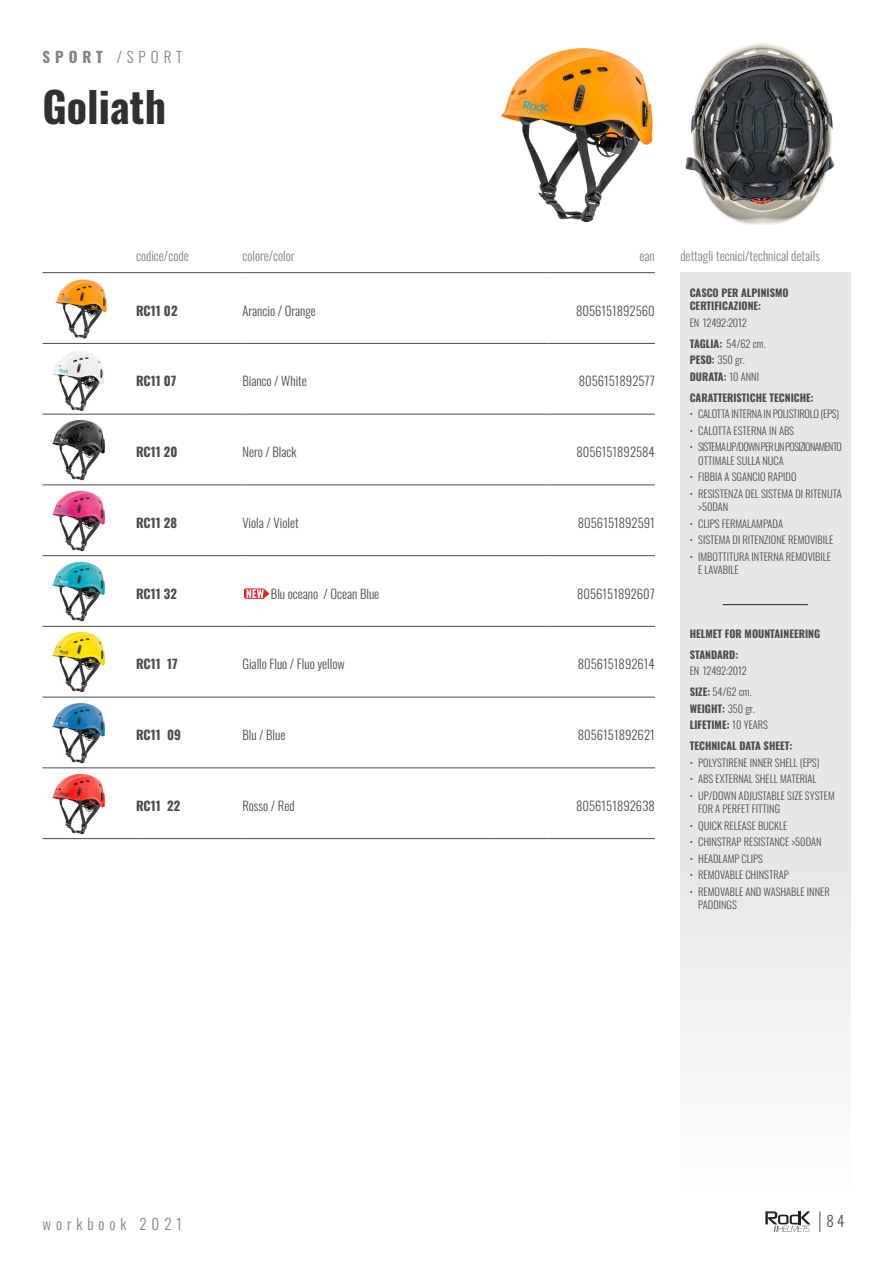
<style>
.page{position:relative;width:893px;height:1263px;background:#fff}
.page>*{position:absolute;margin:0;border:0;box-sizing:border-box;transform-origin:0 0}
.t1{font:700 42px "Oswald";color:#312f30}
.t2{font:300 15px "Oswald";letter-spacing:.33em;color:#808285}
.t3{font:300 15px "Oswald";color:#4b4c4d}
.t4{font:300 12.75px "Oswald";color:#4b4c4d}
.t5{font:300 12.75px "Oswald";color:#808285}
.t6{font:700 12.75px "Oswald";color:#4b4c4d}
.t7{font:300 10.5px/13.5px "Oswald";color:#4b4c4d}
.t8{font:700 10.5px "Oswald";color:#4b4c4d}
.t9{font:300 10.5px/13.5px "Oswald";letter-spacing:-.06em;color:#4b4c4d}
.t10{font:300 10.5px "Oswald";letter-spacing:-.025em;color:#4b4c4d}
.t11{font:300 10.5px "Oswald";letter-spacing:-.02em;color:#4b4c4d}
.s1{font-weight:700}
.s2{font-weight:300}
</style>
<div class="page">
<svg style="left:765px;top:1211px;width:46px;height:21px"></svg>
<svg style="left:820px;top:1211px;width:1px;height:21px"></svg>
<div style="left:680px;top:272px;width:170px;height:920px;background:linear-gradient(to bottom,#e0e2e4,#f4f4f5)"></div>
<hr style="left:43px;top:272px;width:93px;height:1px;background:#4b4c4d">
<hr style="left:136px;top:272px;width:106px;height:1px;background:#4b4c4d">
<hr style="left:242px;top:272px;width:247px;height:1px;background:#4b4c4d">
<hr style="left:489px;top:272px;width:60px;height:1px;background:#4b4c4d">
<hr style="left:549px;top:272px;width:106px;height:1px;background:#4b4c4d">
<hr style="left:43px;top:343px;width:93px;height:1px;background:#4b4c4d">
<hr style="left:136px;top:343px;width:106px;height:1px;background:#4b4c4d">
<hr style="left:242px;top:343px;width:247px;height:1px;background:#4b4c4d">
<hr style="left:489px;top:343px;width:60px;height:1px;background:#4b4c4d">
<hr style="left:549px;top:343px;width:106px;height:1px;background:#4b4c4d">
<hr style="left:43px;top:414px;width:93px;height:1px;background:#4b4c4d">
<hr style="left:136px;top:414px;width:106px;height:1px;background:#4b4c4d">
<hr style="left:242px;top:414px;width:247px;height:1px;background:#4b4c4d">
<hr style="left:489px;top:414px;width:60px;height:1px;background:#4b4c4d">
<hr style="left:549px;top:414px;width:106px;height:1px;background:#4b4c4d">
<hr style="left:43px;top:485px;width:93px;height:1px;background:#4b4c4d">
<hr style="left:136px;top:485px;width:106px;height:1px;background:#4b4c4d">
<hr style="left:242px;top:485px;width:247px;height:1px;background:#4b4c4d">
<hr style="left:489px;top:485px;width:60px;height:1px;background:#4b4c4d">
<hr style="left:549px;top:485px;width:106px;height:1px;background:#4b4c4d">
<hr style="left:43px;top:555px;width:93px;height:1px;background:#4b4c4d">
<hr style="left:136px;top:555px;width:106px;height:1px;background:#4b4c4d">
<hr style="left:242px;top:555px;width:247px;height:1px;background:#4b4c4d">
<hr style="left:489px;top:555px;width:60px;height:1px;background:#4b4c4d">
<hr style="left:549px;top:555px;width:106px;height:1px;background:#4b4c4d">
<hr style="left:43px;top:626px;width:93px;height:1px;background:#4b4c4d">
<hr style="left:136px;top:626px;width:106px;height:1px;background:#4b4c4d">
<hr style="left:242px;top:626px;width:247px;height:1px;background:#4b4c4d">
<hr style="left:489px;top:626px;width:60px;height:1px;background:#4b4c4d">
<hr style="left:549px;top:626px;width:106px;height:1px;background:#4b4c4d">
<hr style="left:43px;top:697px;width:93px;height:1px;background:#4b4c4d">
<hr style="left:136px;top:697px;width:106px;height:1px;background:#4b4c4d">
<hr style="left:242px;top:697px;width:247px;height:1px;background:#4b4c4d">
<hr style="left:489px;top:697px;width:60px;height:1px;background:#4b4c4d">
<hr style="left:549px;top:697px;width:106px;height:1px;background:#4b4c4d">
<hr style="left:43px;top:767px;width:93px;height:1px;background:#4b4c4d">
<hr style="left:136px;top:767px;width:106px;height:1px;background:#4b4c4d">
<hr style="left:242px;top:767px;width:247px;height:1px;background:#4b4c4d">
<hr style="left:489px;top:767px;width:60px;height:1px;background:#4b4c4d">
<hr style="left:549px;top:767px;width:106px;height:1px;background:#4b4c4d">
<hr style="left:43px;top:838px;width:93px;height:1px;background:#4b4c4d">
<hr style="left:136px;top:838px;width:106px;height:1px;background:#4b4c4d">
<hr style="left:242px;top:838px;width:247px;height:1px;background:#4b4c4d">
<hr style="left:489px;top:838px;width:60px;height:1px;background:#4b4c4d">
<hr style="left:549px;top:838px;width:106px;height:1px;background:#4b4c4d">
<img style="left:56px;top:279px;width:51px;height:60px">
<img style="left:52px;top:351px;width:52px;height:60px">
<img style="left:52px;top:419px;width:53px;height:62px">
<img style="left:52px;top:490px;width:53px;height:62px">
<img style="left:52px;top:561px;width:53px;height:61px">
<img style="left:52px;top:631px;width:53px;height:62px">
<img style="left:52px;top:703px;width:53px;height:61px">
<img style="left:52px;top:773px;width:53px;height:62px">
<img style="left:501px;top:48px;width:152px;height:175px">
<hr style="left:723px;top:604px;width:85px;height:1px;background:#231f20">
<svg style="left:244px;top:588px;width:25px;height:11px"></svg>
<img style="left:685px;top:43px;width:150px;height:182px">
<p class="t2" style="left:43px;top:43px;width:141px"><span class="s1">SPORT</span> /SPORT</p>
<p class="t1" style="left:43px;top:85px;width:125px">Goliath</p>
<p class="t5" style="left:136px;top:244px;width:54px">codice/code</p>
<p class="t5" style="left:242px;top:244px;width:54px">colore/color</p>
<p class="t5" style="left:639px;top:244px;width:17px">ean</p>
<p class="t5" style="left:680px;top:244px;width:141px">dettagli tecnici/technical details</p>
<p class="t6" style="left:136px;top:304px;width:43px">RC11 02</p>
<p class="t4" style="left:242px;top:299px;width:75px">Arancio / Orange</p>
<p class="t4" style="left:576px;top:299px;width:80px">8056151892560</p>
<p class="t6" style="left:136px;top:374px;width:42px">RC11 07</p>
<p class="t4" style="left:242px;top:370px;width:66px">Bianco / White</p>
<p class="t4" style="left:579px;top:370px;width:78px">8056151892577</p>
<p class="t6" style="left:136px;top:445px;width:43px">RC11 20</p>
<p class="t4" style="left:242px;top:441px;width:56px">Nero / Black</p>
<p class="t4" style="left:576px;top:441px;width:80px">8056151892584</p>
<p class="t6" style="left:136px;top:516px;width:43px">RC11 28</p>
<p class="t4" style="left:242px;top:511px;width:58px">Viola / Violet</p>
<p class="t4" style="left:578px;top:511px;width:78px">8056151892591</p>
<p class="t6" style="left:136px;top:587px;width:43px">RC11 32</p>
<p class="t4" style="left:271px;top:582px;width:110px">Blu oceano / Ocean Blue</p>
<p class="t4" style="left:577px;top:582px;width:79px">8056151892607</p>
<p class="t6" style="left:136px;top:657px;width:43px">RC11 17</p>
<p class="t4" style="left:242px;top:653px;width:104px">Giallo Fluo / Fluo yellow</p>
<p class="t4" style="left:578px;top:653px;width:79px">8056151892614</p>
<p class="t6" style="left:136px;top:728px;width:47px">RC11 09</p>
<p class="t4" style="left:242px;top:723px;width:45px">Blu / Blue</p>
<p class="t4" style="left:578px;top:723px;width:78px">8056151892621</p>
<p class="t6" style="left:136px;top:799px;width:46px">RC11 22</p>
<p class="t4" style="left:242px;top:794px;width:54px">Rosso / Red</p>
<p class="t4" style="left:576px;top:794px;width:80px">8056151892638</p>
<p class="t8" style="left:690px;top:287px;width:100px">CASCO PER ALPINISMO</p>
<p class="t8" style="left:690px;top:300px;width:73px">CERTIFICAZIONE:</p>
<p class="t11" style="left:690px;top:313px;width:59px">EN 12492:2012</p>
<p class="t7" style="left:690px;top:335px;width:77px"><span class="s1">TAGLIA:</span> 54/62 cm.</p>
<p class="t7" style="left:690px;top:352px;width:57px"><span class="s1">PESO:</span> 350 gr.</p>
<p class="t8" style="left:690px;top:371px;width:71px">DURATA: <span class="s2">10 ANNI</span></p>
<p class="t8" style="left:690px;top:392px;width:126px">CARATTERISTICHE TECNICHE:</p>
<p class="t10" style="left:690px;top:404px;width:151px">• CALOTTA INTERNA IN POLISTIROLO (EPS)</p>
<p class="t7" style="left:690px;top:422px;width:106px">• CALOTTA ESTERNA IN ABS</p>
<p class="t9" style="left:698px;top:439px;width:145px;text-indent:-9px">• SISTEMA UP/DOWN PER UN POSIZIONAMENTO<br>OTTIMALE SULLA NUCA</p>
<p class="t7" style="left:690px;top:469px;width:108px">• FIBBIA A SGANCIO RAPIDO</p>
<p class="t7" style="left:698px;top:485px;width:145px;text-indent:-9px">• RESISTENZA DEL SISTEMA DI RITENUTA &gt;50DAN</p>
<p class="t7" style="left:690px;top:515px;width:95px">• CLIPS FERMALAMPADA</p>
<p class="t7" style="left:690px;top:532px;width:145px">• SISTEMA DI RITENZIONE REMOVIBILE</p>
<p class="t7" style="left:698px;top:548px;width:134px;text-indent:-9px">• IMBOTTITURA INTERNA REMOVIBILE<br>E LAVABILE</p>
<p class="t8" style="left:690px;top:628px;width:132px">HELMET FOR MOUNTAINEERING</p>
<p class="t8" style="left:690px;top:649px;width:50px">STANDARD:</p>
<p class="t11" style="left:690px;top:661px;width:59px">EN 12492:2012</p>
<p class="t7" style="left:690px;top:684px;width:63px"><span class="s1">SIZE:</span> 54/62 cm.</p>
<p class="t8" style="left:690px;top:703px;width:67px">WEIGHT: <span class="s2">350 gr.</span></p>
<p class="t8" style="left:690px;top:719px;width:80px">LIFETIME: <span class="s2">10 YEARS</span></p>
<p class="t8" style="left:690px;top:740px;width:104px">TECHNICAL DATA SHEET:</p>
<p class="t7" style="left:690px;top:754px;width:131px">• POLYSTIRENE INNER SHELL (EPS)</p>
<p class="t7" style="left:690px;top:771px;width:128px">• ABS EXTERNAL SHELL MATERIAL</p>
<p class="t7" style="left:698px;top:787px;width:138px;text-indent:-9px">• UP/DOWN ADJUSTABLE SIZE SYSTEM<br>FOR A PERFET FITTING</p>
<p class="t7" style="left:690px;top:817px;width:99px">• QUICK RELEASE BUCKLE</p>
<p class="t7" style="left:690px;top:834px;width:133px">• CHINSTRAP RESISTANCE &gt;50DAN</p>
<p class="t7" style="left:690px;top:850px;width:75px">• HEADLAMP CLIPS</p>
<p class="t7" style="left:690px;top:867px;width:101px">• REMOVABLE CHINSTRAP</p>
<p class="t7" style="left:698px;top:883px;width:133px;text-indent:-9px">• REMOVABLE AND WASHABLE INNER<br>PADDINGS</p>
<p class="t2" style="left:43px;top:1211px;width:141px">workbook 2021</p>
<p class="t3" style="left:827px;top:1207px;width:19px">84</p>
</div>
